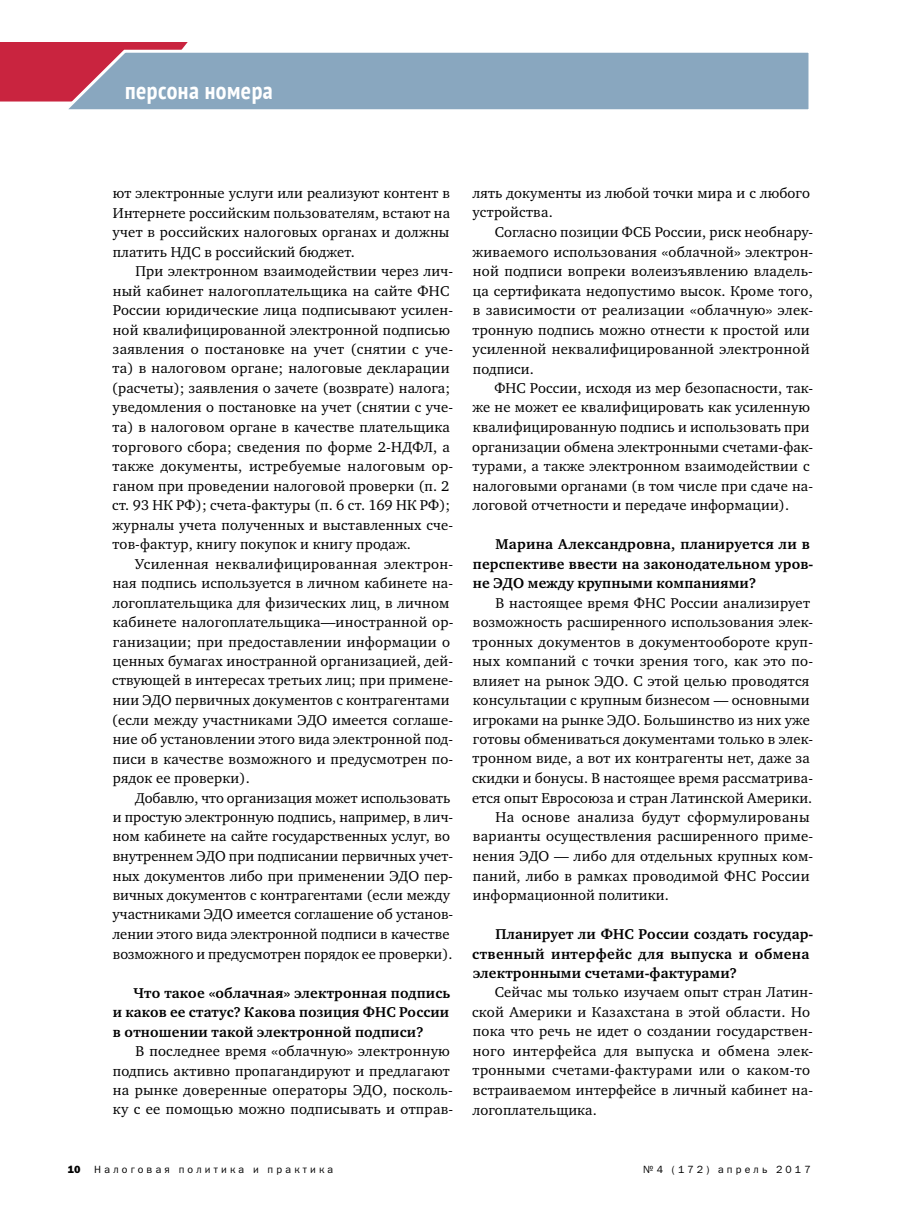
<style>
.page{position:relative;width:915px;height:1212px;background:#fff}
.page>*{position:absolute;margin:0;border:0;box-sizing:border-box;transform-origin:0 0}
.t1{font:700 condensed 24px "PT Sans";letter-spacing:.02em;color:#fff}
.t2{font:14.7px/19.5px "Charter ITC";letter-spacing:.01em;color:#000}
.t3{font:700 14.7px/19.5px "Charter ITC";letter-spacing:.01em;color:#000}
.t4{font:10.5px "Franklin Gothic Book ITC";letter-spacing:.3em;color:#000}
.t5{font:10.5px "Franklin Gothic Heavy ITC";color:#000}
</style>
<div class="page">
<div style="left:0;top:42px;width:188px;height:60px;background:#c9243f"></div>
<svg style="left:57px;top:48px;width:752px;height:62px;background:#96a8be"></svg>
<h1 class="t1" style="left:125px;top:74px;width:149px">персона номера</h1>
<p class="t2" style="left:113px;top:183px;width:339px;text-align:justify">ют электронные услуги или реализуют контент в Интернете российским пользователям, встают на учет в российских налоговых органах и должны платить НДС в российский бюджет.</p>
<p class="t2" style="left:112px;top:261px;width:343px;text-indent:24px">При электронном взаимодействии через лич&shy;ный кабинет налогоплательщика на сайте ФНС России юридические лица подписывают усилен&shy;ной квалифицированной электронной подписью заявления о постановке на учет (снятии с уче&shy;та) в налоговом органе; налоговые декларации (расчеты); заявления о зачете (возврате) налога; уведомления о постановке на учет (снятии с уче&shy;та) в налоговом органе в качестве плательщика торгового сбора; сведения по форме 2-НДФЛ, а также документы, истребуемые налоговым ор&shy;ганом при проведении налоговой проверки (п. 2 ст. 93 НК РФ); счета-фактуры (п. 6 ст. 169 НК РФ); журналы учета полученных и выставленных сче&shy;тов-фактур, книгу покупок и книгу продаж.</p>
<p class="t2" style="left:112px;top:554px;width:343px;text-indent:23px">Усиленная неквалифицированная электрон&shy;ная подпись используется в личном кабинете на&shy;логоплательщика для физических лиц, в личном кабинете налогоплательщика—иностранной ор&shy;ганизации; при предоставлении информации о ценных бумагах иностранной организацией, дей&shy;ствующей в интересах третьих лиц; при примене&shy;нии ЭДО первичных документов с контрагентами (если между участниками ЭДО имеется соглаше&shy;ние об установлении этого вида электронной под&shy;писи в качестве возможного и предусмотрен по&shy;рядок ее проверки).</p>
<p class="t2" style="left:113px;top:788px;width:342px;text-indent:23px">Добавлю, что организация может использовать и простую электронную подпись, например, в лич&shy;ном кабинете на сайте государственных услуг, во внутреннем ЭДО при подписании первичных учет&shy;ных документов либо при применении ЭДО пер&shy;вичных документов с контрагентами (если между участниками ЭДО имеется соглашение об установ&shy;лении этого вида электронной подписи в качестве возможного и предусмотрен порядок ее проверки).</p>
<p class="t3" style="left:113px;top:983px;width:339px;text-align:justify;text-indent:21px">Что такое «облачная» электронная подпись и каков ее статус? Какова позиция ФНС России в отношении такой электронной подписи?</p>
<p class="t2" style="left:113px;top:1041px;width:342px;text-indent:23px">В последнее время «облачную» электронную подпись активно пропагандируют и предлагают на рынке доверенные операторы ЭДО, посколь&shy;ку с ее помощью можно подписывать и отправ-</p>
<p class="t2" style="left:473px;top:183px;width:339px">лять документы из любой точки мира и с любого устройства.</p>
<p class="t2" style="left:473px;top:222px;width:342px;text-indent:22px">Согласно позиции ФСБ России, риск необнару&shy;живаемого использования «облачной» электрон&shy;ной подписи вопреки волеизъявлению владель&shy;ца сертификата недопустимо высок. Кроме того, в зависимости от реализации «облачную» элек&shy;тронную подпись можно отнести к простой или усиленной неквалифицированной электронной подписи.</p>
<p class="t2" style="left:472px;top:378px;width:343px;text-indent:22px">ФНС России, исходя из мер безопасности, так&shy;же не может ее квалифицировать как усиленную квалифицированную подпись и использовать при организации обмена электронными счетами-фак&shy;турами, а также электронном взаимодействии с налоговыми органами (в том числе при сдаче на&shy;логовой отчетности и передаче информации).</p>
<p class="t3" style="left:473px;top:534px;width:342px;text-indent:23px">Марина Александровна, планируется ли в перспективе ввести на законодательном уров&shy;не ЭДО между крупными компаниями?</p>
<p class="t2" style="left:495px;top:593px;width:316px">В настоящее время ФНС России анализирует</p>
<p class="t2" style="left:473px;top:612px;width:342px">возможность расширенного использования элек-</p>
<p class="t2" style="left:473px;top:632px;width:342px">тронных документов в документообороте круп-</p>
<p class="t2" style="left:473px;top:651px;width:342px">ных компаний с точки зрения того, как это по-</p>
<p class="t2" style="left:473px;top:671px;width:338px">влияет на рынок ЭДО. С этой целью проводятся</p>
<p class="t2" style="left:473px;top:690px;width:338px">консультации с крупным бизнесом — основными</p>
<p class="t2" style="left:473px;top:710px;width:338px">игроками на рынке ЭДО. Большинство из них уже</p>
<p class="t2" style="left:473px;top:729px;width:342px">готовы обмениваться документами только в элек-</p>
<p class="t2" style="left:473px;top:749px;width:339px">тронном виде, а вот их контрагенты нет, даже за</p>
<p class="t2" style="left:472px;top:768px;width:343px">скидки и бонусы. В настоящее время рассматрива-</p>
<p class="t2" style="left:472px;top:788px;width:342px">ется опыт Евросоюза и стран Латинской Америки.</p>
<p class="t2" style="left:495px;top:807px;width:316px">На основе анализа будут сформулированы</p>
<p class="t2" style="left:473px;top:827px;width:342px">варианты осуществления расширенного приме-</p>
<p class="t2" style="left:473px;top:846px;width:342px">нения ЭДО — либо для отдельных крупных ком-</p>
<p class="t2" style="left:473px;top:866px;width:338px">паний, либо в рамках проводимой ФНС России</p>
<p class="t2" style="left:473px;top:885px;width:198px">информационной политики.</p>
<p class="t3" style="left:472px;top:924px;width:343px;text-indent:23px">Планирует ли ФНС России создать государ&shy;ственный интерфейс для выпуска и обмена электронными счетами-фактурами?</p>
<p class="t2" style="left:472px;top:983px;width:343px;text-indent:23px">Сейчас мы только изучаем опыт стран Латин&shy;ской Америки и Казахстана в этой области. Но пока что речь не идет о создании государствен&shy;ного интерфейса для выпуска и обмена элек&shy;тронными счетами-фактурами или о каком-то встраиваемом интерфейсе в личный кабинет на&shy;логоплательщика.</p>
<p class="t5" style="left:68px;top:1163px;width:14px">10</p>
<p class="t4" style="left:94px;top:1163px;width:241px">Налоговая политика и практика</p>
<p class="t4" style="left:643px;top:1163px;width:169px">№4 (172) апрель 2017</p>
</div>
